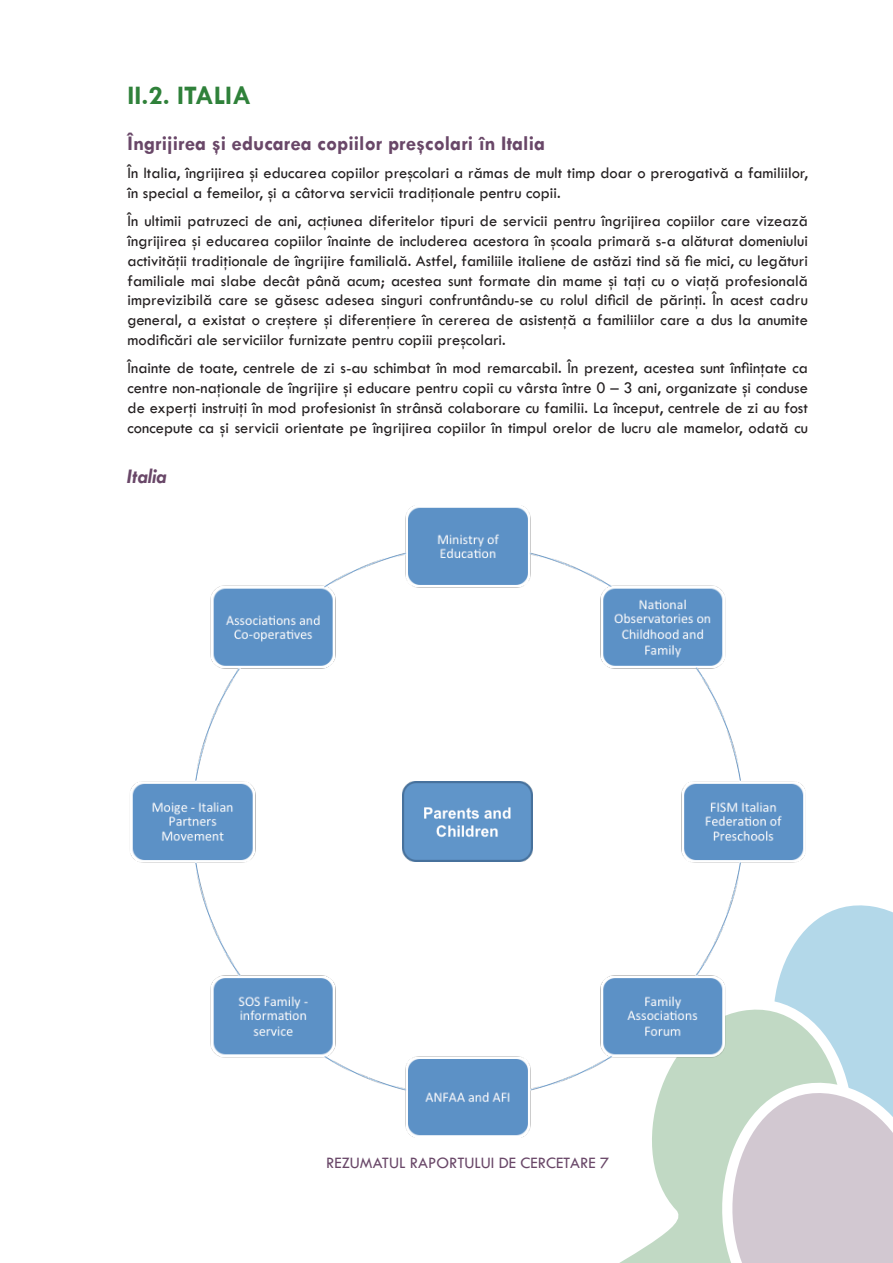
<style>
.page{position:relative;width:893px;height:1263px;background:#fff}
.page>*{position:absolute;margin:0;border:0;box-sizing:border-box;transform-origin:0 0}
.Subhead_1{font:700 27px "Tw Cen";color:#2f813a}
.Subhead_1-2{font:700 21px "Tw Cen";color:#694768}
.Subhead_2{font:italic 700 21px "Tw Cen";color:#694768}
.t1{font:16.5px/19.8px "Tw Cen";color:#231f20;text-align:justify}
.t2{font:16.5px "Tw Cen";color:#694768}
</style>
<div class="page">
<div style="left:832px;top:905px;width:61px;height:73px;background:#b3d8e9"></div>
<svg style="left:521px;top:978px;width:372px;height:285px"></svg>
<svg style="left:661px;top:1061px;width:232px;height:202px;background:#cfd1d2"></svg>
<img style="left:130px;top:505px;width:702px;height:632px">
<img style="left:403px;top:782px;width:130px;height:79px">
<p class="Subhead_1" style="left:128px;top:79px;width:125px">II.2. ITALIA</p>
<p class="Subhead_1-2" style="left:128px;top:130px;width:419px">Îngrijirea şi educarea copiilor preşcolari în Italia</p>
<p class="t1" style="left:128px;top:163px;width:682px">În Italia, îngrijirea şi educarea copiilor preşcolari a rămas de mult timp doar o prerogativă a familiilor, în special a femeilor, şi a câtorva servicii tradiţionale pentru copii.</p>
<p class="t1" style="left:128px;top:211px;width:682px">În ultimii patruzeci de ani, acţiunea diferitelor tipuri de servicii pentru îngrijirea copiilor care vizează îngrijirea şi educarea copiilor înainte de includerea acestora în şcoala primară s-a alăturat domeniului activităţii tradiţionale de îngrijire familială. Astfel, familiile italiene de astăzi tind să fie mici, cu legături familiale mai slabe decât până acum; acestea sunt formate din mame şi taţi cu o viaţă profesională imprevizibilă care se găsesc adesea singuri confruntându-se cu rolul dificil de părinţi. În acest cadru general, a existat o creştere şi diferenţiere în cererea de asistenţă a familiilor care a dus la anumite modificări ale serviciilor furnizate pentru copiii preşcolari.</p>
<p class="t1" style="left:128px;top:358px;width:682px">Înainte de toate, centrele de zi s-au schimbat în mod remarcabil. În prezent, acestea sunt înfiinţate ca centre non-naţionale de îngrijire şi educare pentru copii cu vârsta între 0 – 3 ani, organizate şi conduse de experţi instruiţi în mod profesionist în strânsă colaborare cu familii. La început, centrele de zi au fost concepute ca şi servicii orientate pe îngrijirea copiilor în timpul orelor de lucru ale mamelor, odată cu</p>
<p class="Subhead_2" style="left:128px;top:464px;width:41px">Italia</p>
<p class="t2" style="left:326px;top:1153px;width:284px">REZUMATUL RAPORTULUI DE CERCETARE 7</p>
</div>
